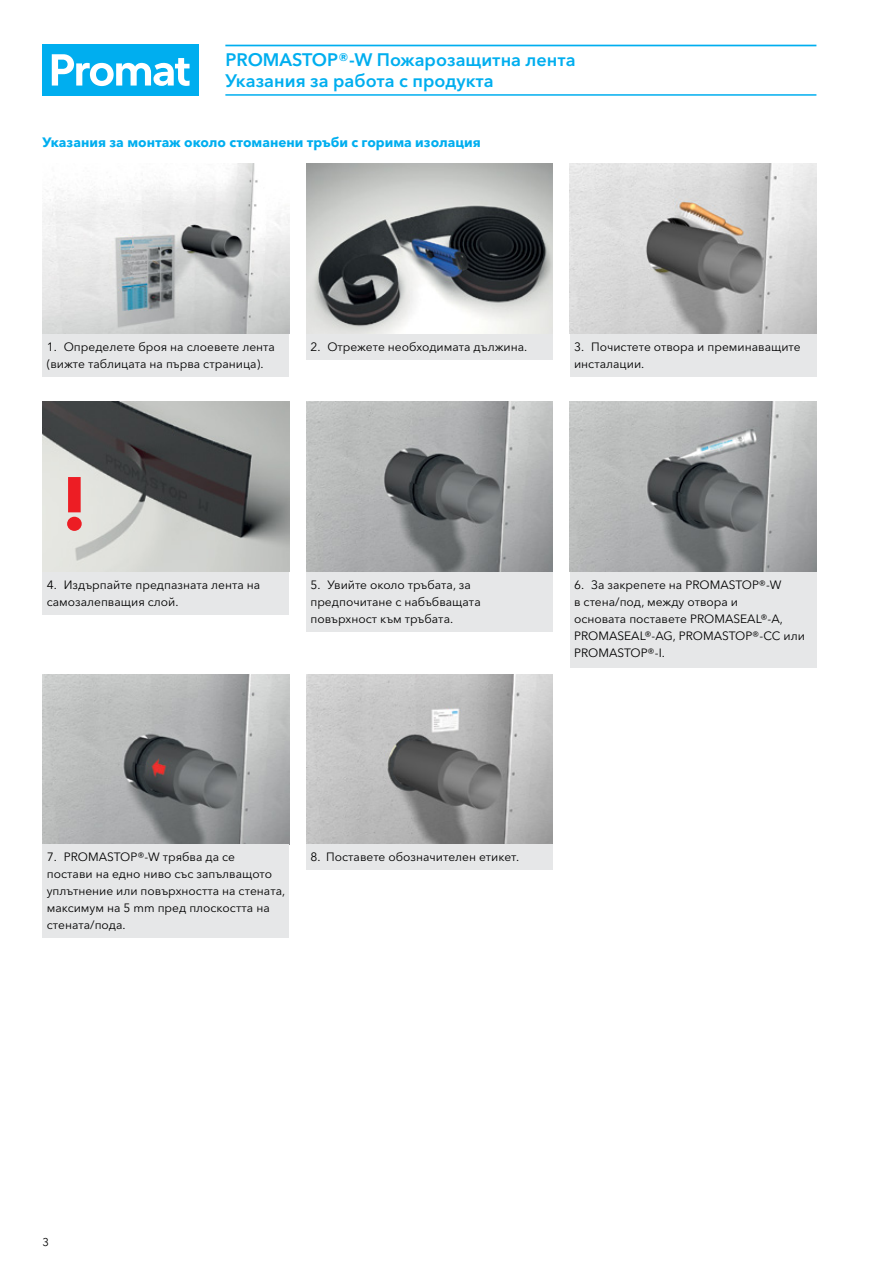
<style>
.page{position:relative;width:893px;height:1263px;background:#fff}
.page>*{position:absolute;margin:0;border:0;box-sizing:border-box;transform-origin:0 0}
.t1{font:700 75px "Avenir Next W1 G";color:#ed1d24}
.t2{font:600 18px/21.3px "Avenir Next W1 G";color:#00aeef}
.t3{font:700 13.5px "Avenir Next W1 G";color:#00aeef}
.t4{font:12px/17px "Avenir Next W1 G";color:#000}
.t5{font:11.25px "Avenir Next W1 G";color:#000}
</style>
<div class="page">
<div style="left:43px;top:45px;width:156px;height:51px;background:#00aeef"></div>
<svg style="left:52px;top:54px;width:138px;height:32px"></svg>
<img style="left:43px;top:164px;width:246px;height:170px">
<img style="left:570px;top:164px;width:246px;height:170px">
<img style="left:306px;top:164px;width:247px;height:170px">
<img style="left:306px;top:402px;width:247px;height:170px">
<img style="left:570px;top:402px;width:246px;height:170px">
<img style="left:43px;top:674px;width:246px;height:170px">
<img style="left:306px;top:674px;width:247px;height:170px">
<img style="left:43px;top:402px;width:246px;height:170px">
<hr style="left:225px;top:45px;width:591px;height:1px;background:#00aeef">
<hr style="left:225px;top:94px;width:591px;height:2px;background:#00aeef">
<div style="left:43px;top:334px;width:246px;height:42px;background:#e6e7e8"></div>
<div style="left:570px;top:334px;width:246px;height:42px;background:#e6e7e8"></div>
<div style="left:306px;top:334px;width:247px;height:25px;background:#e6e7e8"></div>
<div style="left:306px;top:572px;width:247px;height:60px;background:#e6e7e8"></div>
<div style="left:570px;top:572px;width:246px;height:96px;background:#e6e7e8"></div>
<div style="left:43px;top:844px;width:246px;height:94px;background:#e6e7e8"></div>
<div style="left:306px;top:844px;width:247px;height:26px;background:#e6e7e8"></div>
<div style="left:43px;top:572px;width:246px;height:42px;background:#e6e7e8"></div>
<h2 class="t2" style="left:225px;top:49px;width:352px">PROMASTOP®-W Пожарозащитна лента<br>Указания за работа с продукта</h2>
<p class="t3" style="left:43px;top:134px;width:440px">Указания за монтаж около стоманени тръби с горима изолация</p>
<p class="t4" style="left:47px;top:338px;width:230px">1. Определете броя на слоевете лента (вижте таблицата на първа страница).</p>
<p class="t4" style="left:574px;top:338px;width:228px">3. Почистете отвора и преминаващите инсталации.</p>
<p class="t4" style="left:310px;top:338px;width:218px">2. Отрежете необходимата дължина.</p>
<h1 class="t1" style="left:61px;top:458px;width:28px">!</h1>
<p class="t4" style="left:47px;top:576px;width:215px">4. Издърпайте предпазната лента на самозалепващия слой.</p>
<p class="t4" style="left:310px;top:576px;width:172px">5. Увийте около тръбата, за предпочитане с набъбващата повърхност към тръбата.</p>
<p class="t4" style="left:574px;top:576px;width:232px">6. За закрепете на PROMASTOP®-W<br>в стена/под, между отвора и<br>основата поставете PROMASEAL®-A,<br>PROMASEAL®-AG, PROMASTOP®-CC или<br>PROMASTOP®-I.</p>
<p class="t4" style="left:47px;top:848px;width:240px">7. PROMASTOP®-W трябва да се<br>постави на едно ниво със запълващото уплътнение или повърхността на стената, максимум на 5 mm пред плоскостта на стената/пода.</p>
<p class="t4" style="left:310px;top:848px;width:210px">8. Поставете обозначителен етикет.</p>
<p class="t5" style="left:43px;top:1235px;width:8px">3</p>
</div>
